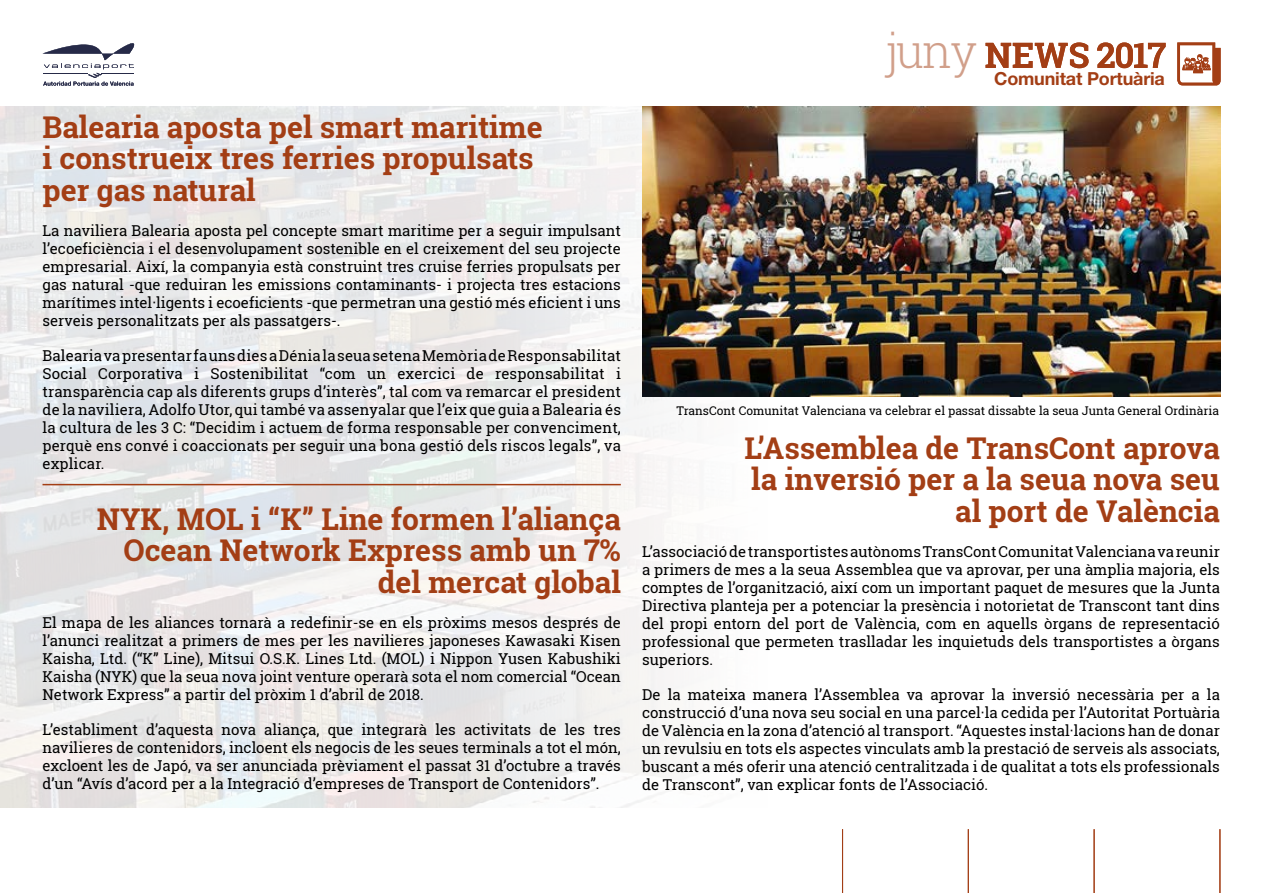
<style>
.page{position:relative;width:1263px;height:893px;background:#fff}
.page>*{position:absolute;margin:0;border:0;box-sizing:border-box;transform-origin:0 0}
.t1{font:300 46.5px "Roboto Slab";color:#d19f8a}
.t2{font:700 30px/31.5px "Roboto Slab";color:#a33e15;text-align:right}
.t3{font:700 18px "Helvetica Neue LT Std";letter-spacing:-.01em;color:#a33e15}
.t4{font:15px/18px "Roboto Slab";color:#000;text-align:justify}
.t5{font:12px "Roboto Slab";color:#000}
</style>
<div class="page">
<img style="left:0;top:106px;width:1221px;height:702px">
<hr style="left:842px;top:829px;width:1px;height:64px;background:#a33e15">
<hr style="left:1219px;top:829px;width:1px;height:64px;background:#a33e15">
<hr style="left:1093px;top:829px;width:2px;height:64px;background:#a33e15">
<hr style="left:968px;top:829px;width:1px;height:64px;background:#a33e15">
<svg style="left:985px;top:42px;width:103px;height:26px"></svg>
<svg style="left:1097px;top:42px;width:69px;height:26px"></svg>
<svg style="left:1177px;top:42px;width:43px;height:43px"></svg>
<svg style="left:43px;top:43px;width:92px;height:43px"></svg>
<img style="left:642px;top:106px;width:578px;height:290px">
<hr style="left:43px;top:484px;width:578px;height:1px;background:#a33e15">
<h2 class="t2" style="left:43px;top:111px;width:502px;text-align:left">Balearia aposta pel smart maritime i construeix tres ferries propulsats per gas natural</h2>
<p class="t4" style="left:43px;top:221px;width:580px">La naviliera Balearia aposta pel concepte smart maritime per a seguir impulsant l’ecoeficiència i el desenvolupament sostenible en el creixement del seu projecte empresarial. Així, la companyia està construint tres cruise ferries propulsats per gas natural -que reduiran les emissions contaminants- i projecta tres estacions marítimes intel·ligents i ecoeficients -que permetran una gestió més eficient i uns serveis personalitzats per als passatgers-.</p>
<p class="t4" style="left:43px;top:346px;width:580px">Balearia va presentar fa uns dies a Dénia la seua setena Memòria de Responsabilitat Social Corporativa i Sostenibilitat “com un exercici de responsabilitat i transparència cap als diferents grups d’interès”, tal com va remarcar el president de la naviliera, Adolfo Utor, qui també va assenyalar que l’eix que guia a Balearia és la cultura de les 3 C: “Decidim i actuem de forma responsable per convenciment, perquè ens convé i coaccionats per seguir una bona gestió dels riscos legals”, va explicar.</p>
<h2 class="t2" style="left:97px;top:503px;width:525px">NYK, MOL i “K” Line formen l’aliança<br>Ocean Network Express amb un 7% del mercat global</h2>
<p class="t4" style="left:43px;top:613px;width:580px">El mapa de les aliances tornarà a redefinir-se en els pròxims mesos després de l’anunci realitzat a primers de mes per les navilieres japoneses Kawasaki Kisen Kaisha, Ltd. (“K” Line), Mitsui O.S.K. Lines Ltd. (MOL) i Nippon Yusen Kabushiki Kaisha (NYK) que la seua nova joint venture operarà sota el nom comercial “Ocean Network Express” a partir del pròxim 1 d’abril de 2018.</p>
<p class="t4" style="left:43px;top:720px;width:580px">L’establiment d’aquesta nova aliança, que integrarà les activitats de les tres navilieres de contenidors, incloent els negocis de les seues terminals a tot el món, excloent les de Japó, va ser anunciada prèviament el passat 31 d’octubre a través d’un “Avís d’acord per a la Integració d’empreses de Transport de Contenidors”.</p>
<h1 class="t1" style="left:885px;top:19px;width:93px">juny</h1>
<p class="t3" style="left:994px;top:68px;width:172px">Comunitat Portuària</p>
<p class="t5" style="left:677px;top:403px;width:544px">TransCont Comunitat Valenciana va celebrar el passat dissabte la seua Junta General Ordinària</p>
<h2 class="t2" style="left:745px;top:432px;width:477px">L’Assemblea de TransCont aprova la inversió per a la seua nova seu al port de València</h2>
<p class="t4" style="left:642px;top:542px;width:579px">L’associació de transportistes autònoms TransCont Comunitat Valenciana va reunir a primers de mes a la seua Assemblea que va aprovar, per una àmplia majoria, els comptes de l’organització, així com un important paquet de mesures que la Junta Directiva planteja per a potenciar la presència i notorietat de Transcont tant dins del propi entorn del port de València, com en aquells òrgans de representació professional que permeten traslladar les inquietuds dels transportistes a òrgans superiors.</p>
<p class="t4" style="left:642px;top:685px;width:579px">De la mateixa manera l’Assemblea va aprovar la inversió necessària per a la construcció d’una nova seu social en una parcel·la cedida per l’Autoritat Portuària de València en la zona d’atenció al transport. “Aquestes instal·lacions han de donar un revulsiu en tots els aspectes vinculats amb la prestació de serveis als associats, buscant a més oferir una atenció centralitzada i de qualitat a tots els professionals de Transcont”, van explicar fonts de l’Associació.</p>
</div>
